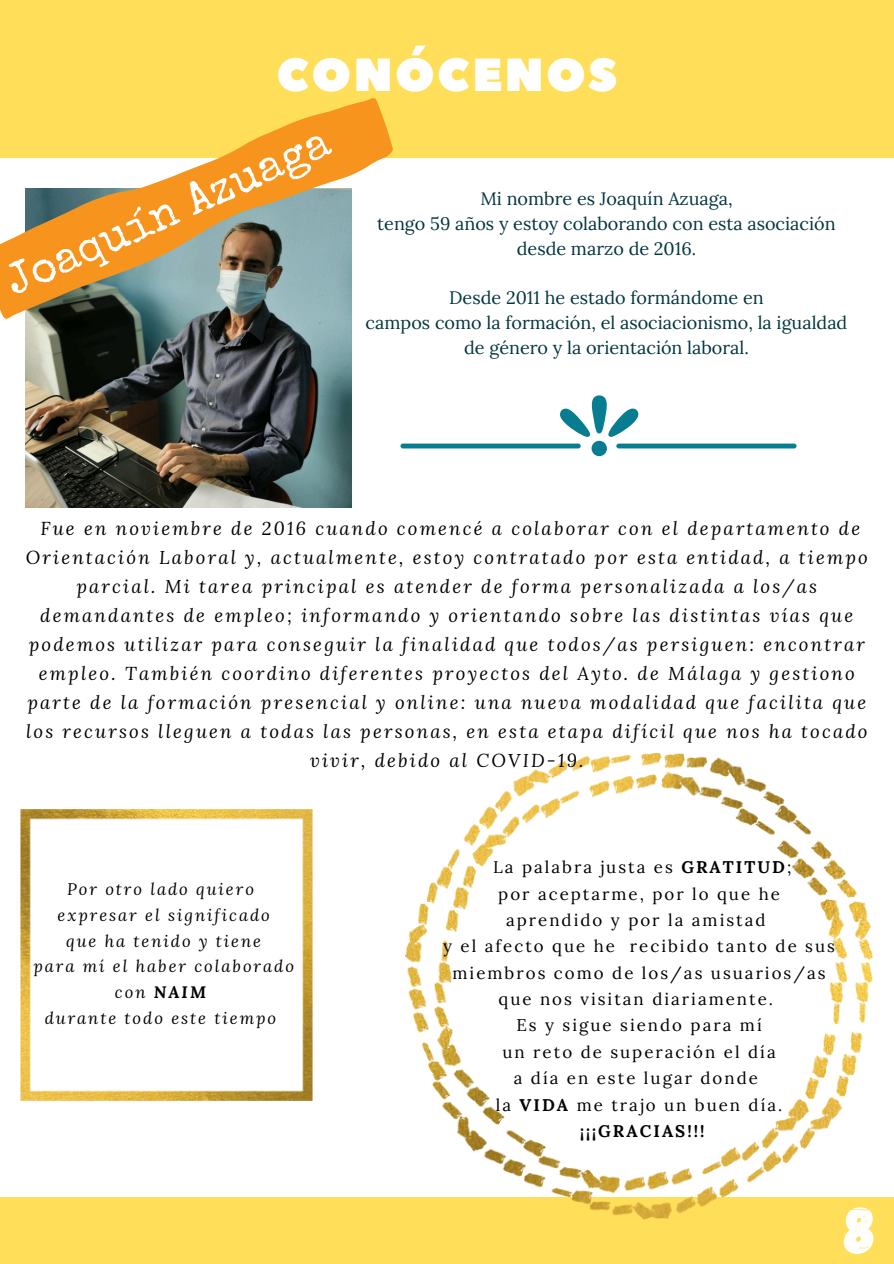
<style>
.page{position:relative;width:894px;height:1264px;background:#fff}
.page>*{position:absolute;margin:0;border:0;box-sizing:border-box;transform-origin:0 0}
.t1{font:67.5px "Gagalin";color:#fff}
.t2{font:46.35px "Peace Sans";letter-spacing:.05em;color:#fff}
.t3{font:44.7px "Special Elite";color:#fff}
.t4{font:italic 18.45px/29px "Lora";letter-spacing:.12em;color:#000;text-align:center}
.t5{font:18px/24.8px "Lora";color:#03363e;text-align:center}
.t6{font:16.8px/26.4px "Lora";letter-spacing:.12em;color:#000;text-align:center}
.t7{font:italic 16.5px "Lora";letter-spacing:.12em;color:#000}
.t8{font:italic 700 16.5px "Lora";color:#000}
.s1{font-weight:400}
.s2{font-weight:700}
</style>
<div class="page">
<div style="left:0;top:0;width:893px;height:158px;background:#ffde59"></div>
<div style="left:0;top:1197px;width:893px;height:66px;background:#ffde59"></div>
<img style="left:26px;top:320px;width:325px;height:187px">
<svg style="left:0;top:98px;width:393px;height:222px"></svg>
<div style="left:591px;top:441px;width:15px;height:15px;background:#087c90;border-radius:50%"></div>
<svg style="left:560px;top:395px;width:78px;height:42px"></svg>
<div style="left:400px;top:443px;width:180px;height:5px;background:#087c90;border-radius:2px"></div>
<div style="left:616px;top:443px;width:180px;height:5px;background:#087c90;border-radius:2px"></div>
<img style="left:405px;top:753px;width:467px;height:466px">
<img style="left:21px;top:809px;width:291px;height:291px">
<p class="t2" style="left:276px;top:44px;width:342px">CONÓCENOS</p>
<h3 class="t3" style="left:1px;top:266px;width:351px;rotate:-24deg">Joaquín Azuaga</h3>
<h1 class="t5" style="left:377px;top:186px;width:460px">Mi nombre es Joaquín Azuaga,<br>tengo 59 años y estoy colaborando con esta asociación desde marzo de 2016.</h1>
<p class="t5" style="left:365px;top:285px;width:483px">Desde 2011 he estado formándome en<br>campos como la formación, el asociacionismo, la igualdad de género y la orientación laboral.</p>
<h3 class="t4" style="left:26px;top:514px;width:843px">Fue en noviembre de 2016 cuando comencé a colaborar con el departamento de Orientación Laboral y, actualmente, estoy contratado por esta entidad, a tiempo parcial. Mi tarea principal es atender de forma personalizada a los/as demandantes de empleo; informando y orientando sobre las distintas vías que podemos utilizar para conseguir la finalidad que todos/as persiguen: encontrar empleo. También coordino diferentes proyectos del Ayto. de Málaga y gestiono parte de la formación presencial y online: una nueva modalidad que facilita que los recursos lleguen a todas las personas, en esta etapa difícil que nos ha tocado vivir, debido al COVID-19.</h3>
<p class="t7" style="left:67px;top:877px;width:188px">Por otro lado quiero</p>
<h3 class="t7" style="left:57px;top:903px;width:214px">expresar el significado</h3>
<p class="t7" style="left:66px;top:929px;width:196px">que ha tenido y tiene</p>
<p class="t7" style="left:33px;top:955px;width:262px">para mí el haber colaborado</p>
<p class="t8" style="left:115px;top:981px;width:93px"><span class="s1">con</span> NAIM</p>
<p class="t7" style="left:45px;top:1007px;width:233px">durante todo este tiempo</p>
<h3 class="t6" style="left:443px;top:853px;width:393px">La palabra justa es <span class="s2">GRATITUD</span>;<br>por aceptarme, por lo que he<br>aprendido y por la amistad<br>y el afecto que he recibido tanto de sus miembros como de los/as usuarios/as que nos visitan diariamente.<br>Es y sigue siendo para mí<br>un reto de superación el día<br>a día en este lugar donde<br>la <span class="s2">VIDA</span> me trajo un buen día. <span class="s2">¡¡¡GRACIAS!!!</span></h3>
<p class="t1" style="left:844px;top:1185px;width:34px">8</p>
</div>
